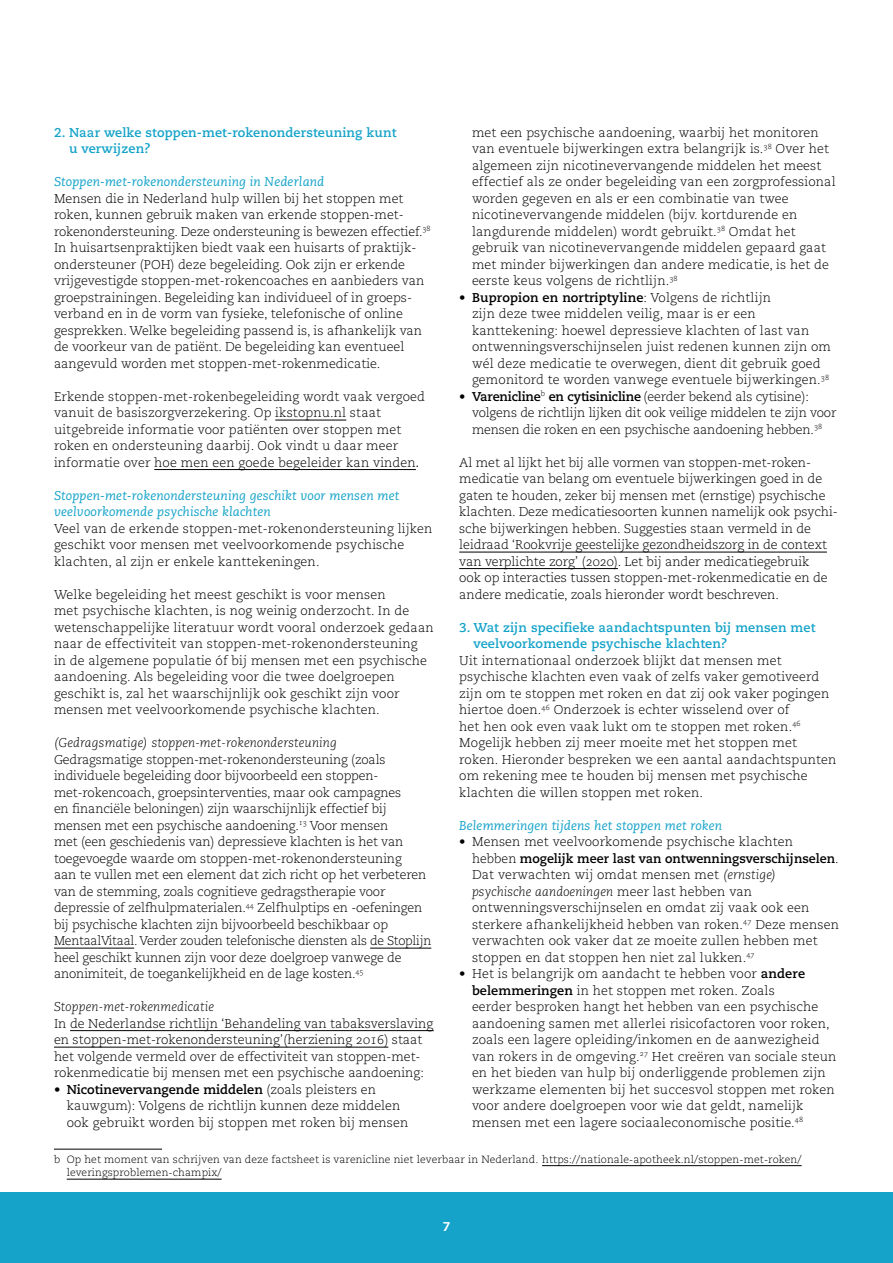
<style>
.page{position:relative;width:893px;height:1263px;background:#fff}
.page>*{position:absolute;margin:0;border:0;box-sizing:border-box;transform-origin:0 0}
.t1{font:12.75px/16.5px "Caecilia Light Os F";color:#000}
.t2{font:12.75px/16.5px "Caecilia Italic Os F";letter-spacing:.01em;color:#15a3c9}
.t3{font:700 12.75px "Caecilia";color:#000}
.t4{font:700 12.75px/16.5px "Caecilia";letter-spacing:.01em;color:#15a3c9}
.t5{font:italic 300 12.75px "Caecilia";letter-spacing:.01em;color:#000}
.t6{font:800 12.75px "Caecilia";color:#fff}
.t7{font:10.5px/13.5px "Caecilia Light Os F";letter-spacing:.01em;color:#000}
.s1{font-family:"Calibri"}
.s2{font-family:"Caecilia Light Os F";font-weight:400}
.s3{font-family:"Caecilia";font-weight:700}
.s4{font-family:"Caecilia";font-weight:300;font-style:italic}
.s5{font-family:"Caecilia Light Os F";font-weight:400;font-style:normal}
</style>
<div class="page">
<div style="left:0;top:1193px;width:893px;height:70px;background:#15a3c9"></div>
<hr style="left:275px;top:420px;width:71px;height:1px;background:#000">
<hr style="left:154px;top:469px;width:262px;height:1px;background:#000">
<hr style="left:54px;top:948px;width:80px;height:1px;background:#000">
<hr style="left:370px;top:948px;width:61px;height:1px;background:#000">
<hr style="left:70px;top:1030px;width:364px;height:1px;background:#000">
<hr style="left:54px;top:1047px;width:334px;height:1px;background:#000">
<hr style="left:54px;top:1149px;width:108px;height:1px;background:#000">
<hr style="left:542px;top:1165px;width:260px;height:1px;background:#000">
<hr style="left:67px;top:1179px;width:155px;height:1px;background:#000">
<hr style="left:459px;top:552px;width:368px;height:1px;background:#000">
<hr style="left:459px;top:568px;width:159px;height:1px;background:#000">
<p class="t4" style="left:69px;top:124px;width:329px;text-indent:-15px">2. Naar welke stoppen-met-rokenondersteuning kunt u verwijzen?</p>
<p class="t2" style="left:54px;top:174px;width:272px">Stoppen-met-rokenondersteuning in Nederland</p>
<p class="t1" style="left:54px;top:190px;width:378px">Mensen die in Nederland hulp willen bij het stoppen met roken, kunnen gebruik maken van erkende stoppen-met&shy;rokenondersteuning. Deze ondersteuning is bewezen effectief.<sup>38<br></sup>In huisartsenpraktijken biedt vaak een huisarts of praktijk&shy;ondersteuner (POH) deze begeleiding. Ook zijn er erkende vrijgevestigde stoppen-met-rokencoaches en aanbieders van groepstrainingen. Begeleiding kan individueel of in groeps&shy;verband en in de vorm van fysieke, telefonische of online gesprekken. Welke begeleiding passend is, is afhankelijk van de voorkeur van de patiënt. De begeleiding kan eventueel aangevuld worden met stoppen-met-rokenmedicatie.</p>
<p class="t1" style="left:54px;top:388px;width:372px">Erkende stoppen-met-rokenbegeleiding wordt vaak vergoed vanuit de basiszorgverzekering. Op ikstopnu.nl staat uitgebreide informatie voor patiënten over stoppen met roken en ondersteuning daarbij. Ook vindt u daar meer informatie over hoe men een goede begeleider kan vinden<span class="s1">.</span></p>
<p class="t2" style="left:54px;top:487px;width:347px">Stoppen-met-rokenondersteuning geschikt voor mensen met veelvoorkomende psychische klachten</p>
<p class="t1" style="left:54px;top:520px;width:380px">Veel van de erkende stoppen-met-rokenondersteuning lijken geschikt voor mensen met veelvoorkomende psychische klachten, al zijn er enkele kanttekeningen.</p>
<p class="t1" style="left:54px;top:586px;width:381px">Welke begeleiding het meest geschikt is voor mensen<br>met psychische klachten, is nog weinig onderzocht. In de wetenschappelijke literatuur wordt vooral onderzoek gedaan naar de effectiviteit van stoppen-met-rokenondersteuning<br>in de algemene populatie óf bij mensen met een psychische aandoening. Als begeleiding voor die twee doelgroepen geschikt is, zal het waarschijnlijk ook geschikt zijn voor mensen met veelvoorkomende psychische klachten.</p>
<p class="t5" style="left:54px;top:735px;width:284px">(Gedragsmatige) stoppen-met-rokenondersteuning</p>
<p class="t1" style="left:54px;top:751px;width:379px">Gedragsmatige stoppen-met-rokenondersteuning (zoals individuele begeleiding door bijvoorbeeld een stoppen&shy;met-rokencoach, groepsinterventies, maar ook campagnes<br>en financiële beloningen) zijn waarschijnlijk effectief bij mensen met een psychische aandoening.<sup>13</sup> Voor mensen<br>met (een geschiedenis van) depressieve klachten is het van toegevoegde waarde om stoppen-met-rokenondersteuning<br>aan te vullen met een element dat zich richt op het verbeteren van de stemming, zoals cognitieve gedragstherapie voor depressie of zelfhulpmaterialen.<sup>44</sup> Zelfhulptips en -oefeningen bij psychische klachten zijn bijvoorbeeld beschikbaar op MentaalVitaal. Verder zouden telefonische diensten als de Stoplijn heel geschikt kunnen zijn voor deze doelgroep vanwege de anonimiteit, de toegankelijkheid en de lage kosten.<sup>45</sup></p>
<p class="t5" style="left:54px;top:999px;width:162px">Stoppen-met-rokenmedicatie</p>
<p class="t1" style="left:54px;top:1015px;width:381px">In de Nederlandse richtlijn ‘Behandeling van tabaksverslaving en stoppen-met-rokenondersteuning’(herziening 2016) staat het volgende vermeld over de effectiviteit van stoppen-met&shy;rokenmedicatie bij mensen met een psychische aandoening:</p>
<p class="t3" style="left:54px;top:1082px;width:324px"><span class="s2">•</span> Nicotinevervangende middelen <span class="s2">(zoals pleisters en</span></p>
<p class="t1" style="left:67px;top:1098px;width:343px">kauwgum): Volgens de richtlijn kunnen deze middelen ook gebruikt worden bij stoppen met roken bij mensen</p>
<p class="t7" style="left:67px;top:1152px;width:736px;text-indent:-13px">b Op het moment van schrijven van deze factsheet is varenicline niet leverbaar in Nederland. https://nationale-apotheek.nl/stoppen-met-roken/ leveringsproblemen-champix/</p>
<p class="t1" style="left:472px;top:124px;width:365px">met een psychische aandoening, waarbij het monitoren van eventuele bijwerkingen extra belangrijk is.<sup>38</sup> Over het algemeen zijn nicotinevervangende middelen het meest effectief als ze onder begeleiding van een zorgprofessional worden gegeven en als er een combinatie van twee nicotinevervangende middelen (bijv. kortdurende en langdurende middelen) wordt gebruikt.<sup>38</sup> Omdat het gebruik van nicotinevervangende middelen gepaard gaat met minder bijwerkingen dan andere medicatie, is het de eerste keus volgens de richtlijn.<sup>38</sup></p>
<p class="t3" style="left:459px;top:290px;width:313px"><span class="s2">•</span> Bupropion en nortriptyline<span class="s2">: Volgens de richtlijn</span></p>
<p class="t1" style="left:472px;top:306px;width:361px">zijn deze twee middelen veilig, maar is er een kanttekening: hoewel depressieve klachten of last van ontwenningsverschijnselen juist redenen kunnen zijn om wél deze medicatie te overwegen, dient dit gebruik goed gemonitord te worden vanwege eventuele bijwerkingen.<sup>38</sup></p>
<p class="t1" style="left:472px;top:388px;width:366px;text-indent:-13px">• <span class="s3">Varenicline</span><sup>b</sup> <span class="s3">en cytisinicline</span> (eerder bekend als cytisine): volgens de richtlijn lijken dit ook veilige middelen te zijn voor mensen die roken en een psychische aandoening hebben.<sup>38</sup></p>
<p class="t1" style="left:459px;top:454px;width:380px">Al met al lijkt het bij alle vormen van stoppen-met-roken&shy;medicatie van belang om eventuele bijwerkingen goed in de gaten te houden, zeker bij mensen met (ernstige) psychische klachten. Deze medicatiesoorten kunnen namelijk ook psychi&shy;sche bijwerkingen hebben. Suggesties staan vermeld in de leidraad ‘Rookvrije geestelijke gezondheidszorg in de context van verplichte zorg’ (2020). Let bij ander medicatiegebruik<br>ook op interacties tussen stoppen-met-rokenmedicatie en de andere medicatie, zoals hieronder wordt beschreven.</p>
<p class="t4" style="left:474px;top:619px;width:343px;text-indent:-14px">3. Wat zijn specifieke aandachtspunten bij mensen met veelvoorkomende psychische klachten?</p>
<p class="t1" style="left:459px;top:652px;width:379px">Uit internationaal onderzoek blijkt dat mensen met psychische klachten even vaak of zelfs vaker gemotiveerd zijn om te stoppen met roken en dat zij ook vaker pogingen hiertoe doen.<sup>46</sup> Onderzoek is echter wisselend over of<br>het hen ook even vaak lukt om te stoppen met roken.<sup>46<br></sup>Mogelijk hebben zij meer moeite met het stoppen met roken. Hieronder bespreken we een aantal aandachtspunten om rekening mee te houden bij mensen met psychische klachten die willen stoppen met roken.</p>
<p class="t2" style="left:459px;top:817px;width:264px">Belemmeringen tijdens het stoppen met roken</p>
<p class="t1" style="left:459px;top:834px;width:335px">• Mensen met veelvoorkomende psychische klachten</p>
<p class="t3" style="left:472px;top:851px;width:368px"><span class="s2">hebben</span> mogelijk meer last van ontwenningsverschijnselen<span class="s2">.</span></p>
<p class="t1" style="left:472px;top:867px;width:306px">Dat verwachten wij omdat mensen met <span class="s4">(ernstige)</span></p>
<p class="t5" style="left:472px;top:884px;width:282px">psychische aandoeningen <span class="s5">meer last hebben van</span></p>
<p class="t1" style="left:472px;top:900px;width:368px">ontwenningsverschijnselen en omdat zij vaak ook een sterkere afhankelijkheid hebben van roken.<sup>47</sup> Deze mensen verwachten ook vaker dat ze moeite zullen hebben met stoppen en dat stoppen hen niet zal lukken.<sup>47</sup></p>
<p class="t1" style="left:472px;top:966px;width:366px;text-indent:-13px">• Het is belangrijk om aandacht te hebben voor <span class="s3">andere belemmeringen</span> in het stoppen met roken. Zoals<br>eerder besproken hangt het hebben van een psychische aandoening samen met allerlei risicofactoren voor roken, zoals een lagere opleiding/inkomen en de aanwezigheid van rokers in de omgeving.<sup>27</sup> Het creëren van sociale steun en het bieden van hulp bij onderliggende problemen zijn werkzame elementen bij het succesvol stoppen met roken voor andere doelgroepen voor wie dat geldt, namelijk mensen met een lagere sociaaleconomische positie.<sup>48</sup></p>
<p class="t6" style="left:443px;top:1219px;width:9px">7</p>
</div>
